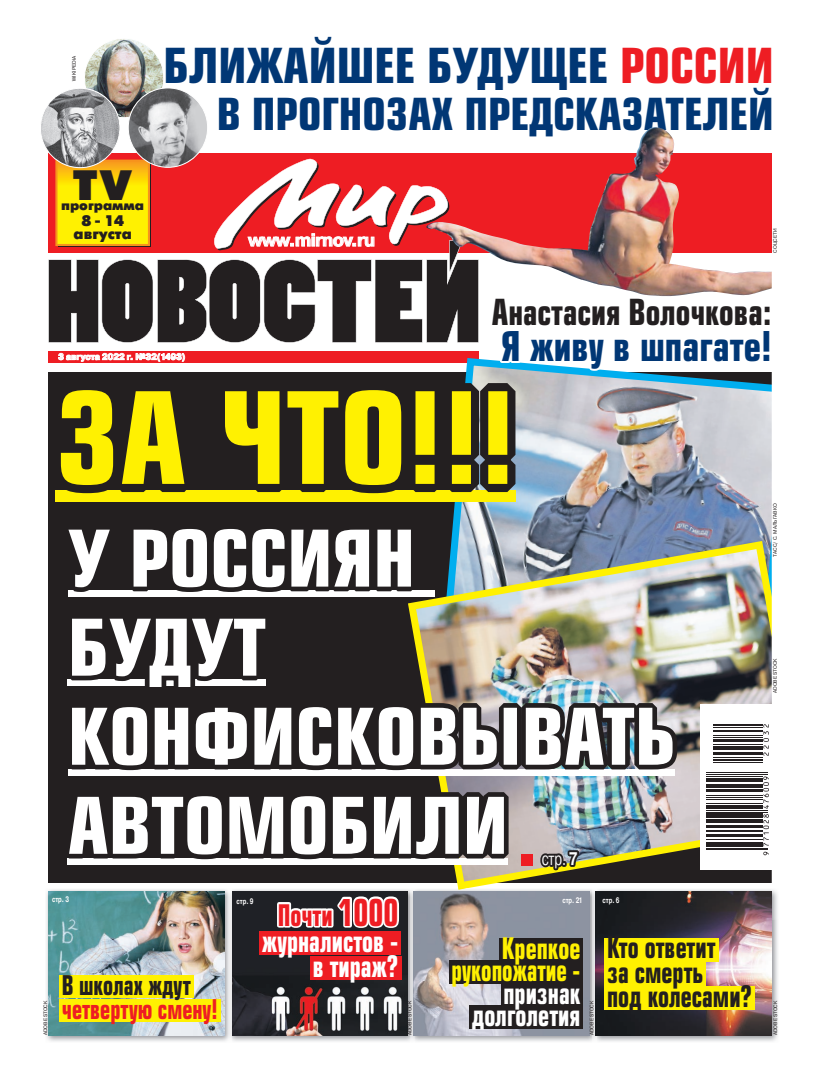
<style>
.page{position:relative;width:820px;height:1078px;background:#fff}
.page>*{position:absolute;margin:0;border:0;box-sizing:border-box;transform-origin:0 0}
.t1{font:700 123.7px "Europe Cond";color:#fff101}
.t2{font:700 76px/89px "Europe Cond";color:#fff}
.t3{font:700 47px "Europe Cond";color:#013775}
.t4{font:700 43px "Europe Cond";color:#013775}
.t5{font:42.4px "Futura Futuris X";color:#231f20}
.t6{font:700 40px "Europe Cond";color:#013775;scale:.91 1}
.t7{font:700 35px "Europe Cond";color:#231f20;scale:.88 1}
.t8{font:700 29px/22.3px "Europe Cond";color:#fff101;text-align:right;scale:.8 1}
.t9{font:700 29px/24.1px "Europe Cond";color:#231f20;scale:.8 1}
.t10{font:700 29px/25.5px "Europe Cond";color:#fff;text-align:right;scale:.8 1}
.t11{font:700 26.5px/24px "Europe Cond";color:#ee1d23;scale:.8 1}
.t12{font:18.2px "Pragmatica";color:#fff;scale:.71 1}
.t13{font:700 17.8px "Pragmatica";letter-spacing:-.03em;color:#fff}
.t14{font:15.3px/13.3px "Futura Futuris X";color:#231f20;text-align:center}
.t15{font:13.6px "Futura Futuris X";color:#231f20}
.t16{font:700 8.7px "Pragmatica";color:#fff}
.t17{font:700 8px "Pragmatica";letter-spacing:-.015em;color:#fff;scale:.71 1}
.t18{font:5px "Pragmatica";color:#231f20}
.s1{color:#ee1d23}
.s2{font-weight:700}
.s3{font-size:36px;color:#ee1d23}
.s4{color:#fff}
.s5{color:#231f20}
</style>
<div class="page">
<img style="left:231px;top:943px;width:179px;height:99px">
<img style="left:231px;top:943px;width:176px;height:92px">
<img style="left:46px;top:943px;width:182px;height:99px">
<img style="left:48px;top:943px;width:176px;height:92px">
<img style="left:596px;top:943px;width:182px;height:99px">
<img style="left:596px;top:943px;width:175px;height:92px">
<img style="left:414px;top:943px;width:178px;height:99px">
<img style="left:592px;top:943px;width:4px;height:97px">
<img style="left:413px;top:943px;width:176px;height:92px">
<div style="left:259px;top:931px;width:142px;height:23px;background:#ee1d23"></div>
<div style="left:310px;top:956px;width:91px;height:23px;background:#ee1d23"></div>
<div style="left:59px;top:975px;width:134px;height:22px;background:#fff101"></div>
<div style="left:59px;top:999px;width:161px;height:22px;background:#fff101"></div>
<div style="left:499px;top:938px;width:83px;height:23px;background:#231f20"></div>
<div style="left:449px;top:960px;width:133px;height:23px;background:#231f20"></div>
<div style="left:500px;top:982px;width:82px;height:23px;background:#231f20"></div>
<div style="left:469px;top:1005px;width:113px;height:23px;background:#231f20"></div>
<div style="left:604px;top:937px;width:114px;height:23px;background:#fff101"></div>
<div style="left:604px;top:962px;width:102px;height:23px;background:#fff101"></div>
<div style="left:604px;top:986px;width:150px;height:23px;background:#fff101"></div>
<img style="left:41px;top:39px;width:737px;height:904px">
<img style="left:426px;top:127px;width:345px;height:170px">
<p class="t18" style="left:72px;top:81px;width:26px;rotate:-90deg">WIKIPEDIA</p>
<p class="t5" style="left:73px;top:168px;width:60px">TV</p>
<p class="t14" style="left:74px;top:215px;width:60px">8 - 14 августа</p>
<p class="t15" style="left:61px;top:199px;width:85px">программа</p>
<p class="t3" style="left:163px;top:47px;width:611px">БЛИЖАЙШЕЕ БУДУЩЕЕ <span class="s1">РОССИИ</span></p>
<p class="t4" style="left:217px;top:97px;width:558px">В ПРОГНОЗАХ ПРЕДСКАЗАТЕЛЕЙ</p>
<p class="t13" style="left:248px;top:234px;width:128px">www.mirnov.ru</p>
<p class="t18" style="left:772px;top:253px;width:26px;rotate:-90deg">СОЦСЕТИ</p>
<p class="t16" style="left:58px;top:353px;width:129px">3 августа 2022 г. №32(1493)</p>
<p class="t7" style="left:491px;top:298px;width:319px">Анастасия Волочкова:</p>
<p class="t6" style="left:501px;top:330px;width:299px">Я живу в шпагате!</p>
<p class="t1" style="left:55px;top:389px;width:462px">ЗА ЧТО!!!</p>
<p class="t2" style="left:68px;top:520px;width:608px">У РОССИЯН<br>БУДУТ<br>КОНФИСКОВЫВАТЬ<br>АВТОМОБИЛИ</p>
<p class="t12" style="left:541px;top:851px;width:52px">стр. <span class="s2">7</span></p>
<p class="t17" style="left:52px;top:896px;width:25px">стр. 3</p>
<p class="t17" style="left:562px;top:897px;width:30px">стр. 21</p>
<p class="t17" style="left:602px;top:896px;width:25px">стр. 6</p>
<p class="t10" style="left:262px;top:904px;width:171px"><span class="s1">Почти</span> <span class="s3">1000 </span>журналистов - в тираж?</p>
<p class="t17" style="left:236px;top:898px;width:25px">стр. 9</p>
<p class="t9" style="left:607px;top:937px;width:183px">Кто ответит<br>за смерть<br>под колесами?</p>
<p class="t8" style="left:451px;top:939px;width:162px">Крепкое рукопожатие - <span class="s4">признак долголетия</span></p>
<p class="t11" style="left:62px;top:975px;width:196px"><span class="s5">В школах ждут </span>четвертую смену!</p>
<p class="t18" style="left:589px;top:1035px;width:36px;rotate:-90deg">ADOBE STOCK</p>
<p class="t18" style="left:44px;top:1035px;width:36px;rotate:-90deg">ADOBE STOCK</p>
<p class="t18" style="left:408px;top:1035px;width:36px;rotate:-90deg">ADOBE STOCK</p>
<p class="t18" style="left:772px;top:556px;width:55px;rotate:-90deg">ТАСС/ С. МАЛЬГАВКО</p>
<p class="t18" style="left:772px;top:693px;width:36px;rotate:-90deg">ADOBE STOCK</p>
<p class="t18" style="left:773px;top:1035px;width:36px;rotate:-90deg">ADOBE STOCK</p>
</div>
